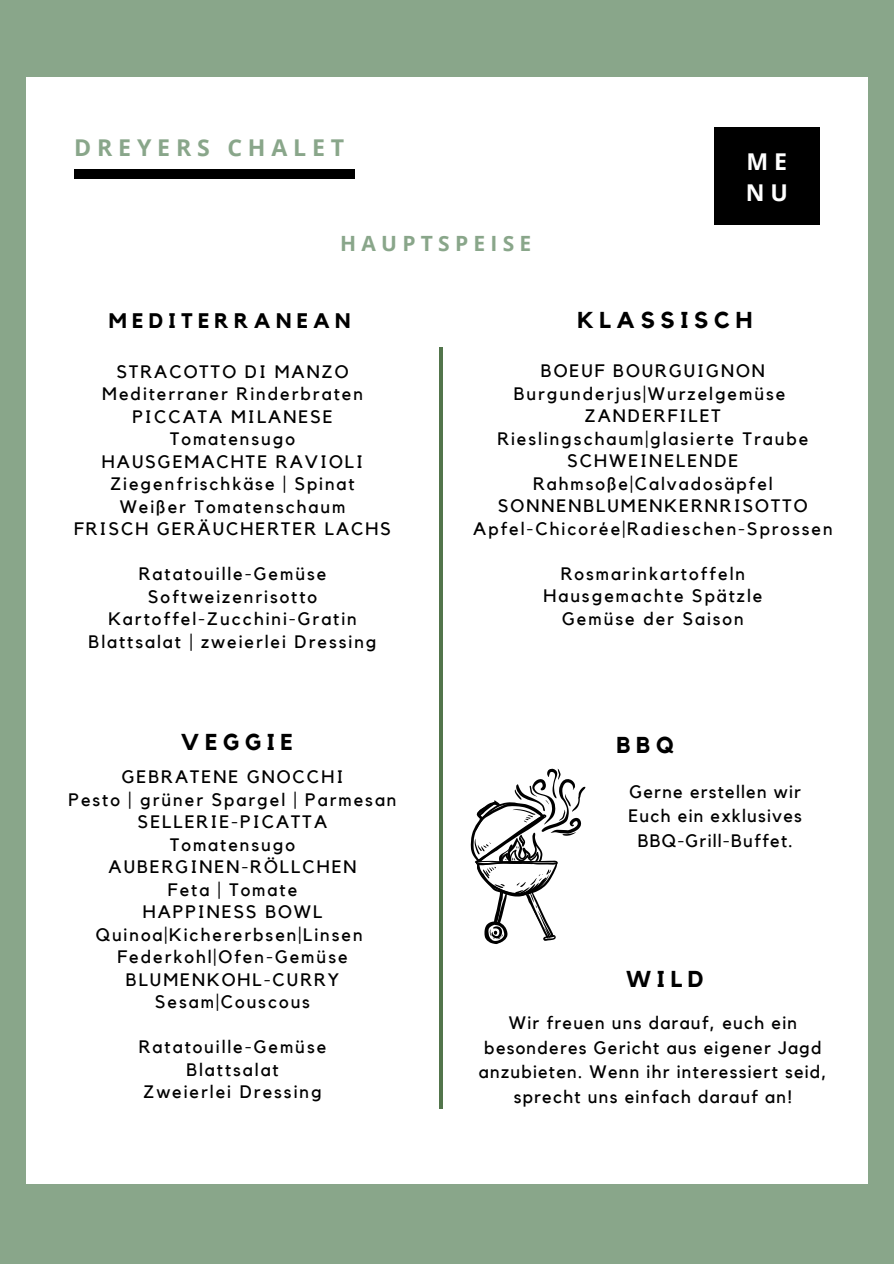
<style>
.page{position:relative;width:894px;height:1264px;background:#fff}
.page>*{position:absolute;margin:0;border:0;box-sizing:border-box;transform-origin:0 0}
.t1{font:700 23.1px "Open Sans";letter-spacing:.25em;color:#89a68a}
.t2{font:700 23.1px/31.8px "Open Sans";color:#fff}
.t3{font:700 22.95px "Kollektif";letter-spacing:.25em;color:#000}
.t4{font:700 21px "Kollektif";letter-spacing:.25em;color:#000}
.t5{font:700 21px "Open Sans";letter-spacing:.25em;color:#89a68a}
.t6{font:18px "Kollektif";letter-spacing:.11em;color:#000}
.t7{font:18px/24.8px "Kollektif";letter-spacing:.07em;color:#000;text-align:center}
</style>
<div class="page">
<div style="left:0;top:0;width:893px;height:1263px;background:#89a68a"></div>
<div style="left:26px;top:77px;width:840px;height:1106px;background:#fff"></div>
<div style="left:713px;top:127px;width:106px;height:98px;background:#000"></div>
<hr style="left:439px;top:347px;width:3px;height:762px;background:#52754b">
<div style="left:74px;top:170px;width:280px;height:9px;background:#000"></div>
<svg style="left:470px;top:768px;width:115px;height:176px"></svg>
<p class="t1" style="left:74px;top:131px;width:271px">DREYERS CHALET</p>
<h1 class="t5" style="left:340px;top:229px;width:192px">HAUPTSPEISE</h1>
<h1 class="t2" style="left:745px;top:145px;width:44px">M E<br>N U</h1>
<h1 class="t4" style="left:109px;top:311px;width:243px">MEDITERRANEAN</h1>
<h1 class="t6" style="left:117px;top:363px;width:233px">STRACOTTO DI MANZO</h1>
<p class="t6" style="left:102px;top:385px;width:262px">Mediterraner Rinderbraten</p>
<p class="t6" style="left:132px;top:408px;width:201px">PICCATA MILANESE</p>
<p class="t6" style="left:170px;top:430px;width:126px">Tomatensugo</p>
<p class="t6" style="left:102px;top:453px;width:263px">HAUSGEMACHTE RAVIOLI</p>
<p class="t6" style="left:110px;top:475px;width:246px">Ziegenfrischkäse | Spinat</p>
<p class="t6" style="left:120px;top:498px;width:227px">Weißer Tomatenschaum</p>
<p class="t6" style="left:74px;top:520px;width:318px">FRISCH GERÄUCHERTER LACHS</p>
<p class="t6" style="left:139px;top:565px;width:189px">Ratatouille-Gemüse</p>
<p class="t6" style="left:148px;top:588px;width:170px">Softweizenrisotto</p>
<p class="t6" style="left:108px;top:610px;width:250px">Kartoffel-Zucchini-Gratin</p>
<p class="t6" style="left:89px;top:633px;width:289px">Blattsalat | zweierlei Dressing</p>
<p class="t3" style="left:181px;top:731px;width:113px">VEGGIE</p>
<p class="t6" style="left:122px;top:768px;width:223px">GEBRATENE GNOCCHI</p>
<p class="t6" style="left:69px;top:791px;width:329px">Pesto | grüner Spargel | Parmesan</p>
<p class="t6" style="left:138px;top:813px;width:191px">SELLERIE-PICATTA</p>
<p class="t6" style="left:170px;top:836px;width:126px">Tomatensugo</p>
<h1 class="t6" style="left:108px;top:858px;width:249px">AUBERGINEN-RÖLLCHEN</h1>
<p class="t6" style="left:168px;top:881px;width:131px">Feta | Tomate</p>
<p class="t6" style="left:143px;top:903px;width:181px">HAPPINESS BOWL</p>
<p class="t6" style="left:96px;top:926px;width:268px">Quinoa|Kichererbsen|Linsen</p>
<p class="t6" style="left:117px;top:948px;width:231px">Federkohl|Ofen-Gemüse</p>
<p class="t6" style="left:126px;top:971px;width:215px">BLUMENKOHL-CURRY</p>
<p class="t6" style="left:155px;top:993px;width:156px">Sesam|Couscous</p>
<p class="t6" style="left:139px;top:1038px;width:189px">Ratatouille-Gemüse</p>
<p class="t6" style="left:186px;top:1061px;width:94px">Blattsalat</p>
<p class="t6" style="left:143px;top:1083px;width:180px">Zweierlei Dressing</p>
<p class="t3" style="left:577px;top:310px;width:176px">KLASSISCH</p>
<h1 class="t6" style="left:540px;top:362px;width:225px">BOEUF BOURGUIGNON</h1>
<p class="t6" style="left:513px;top:385px;width:273px">Burgunderjus|Wurzelgemüse</p>
<p class="t6" style="left:584px;top:407px;width:138px">ZANDERFILET</p>
<p class="t6" style="left:497px;top:430px;width:312px">Rieslingschaum|glasierte Traube</p>
<p class="t6" style="left:567px;top:452px;width:172px">SCHWEINELENDE</p>
<p class="t6" style="left:533px;top:475px;width:241px">Rahmsoße|Calvadosäpfel</p>
<p class="t6" style="left:498px;top:497px;width:311px">SONNENBLUMENKERNRISOTTO</p>
<p class="t6" style="left:473px;top:520px;width:361px">Apfel-Chicorée|Radieschen-Sprossen</p>
<p class="t6" style="left:560px;top:565px;width:186px">Rosmarinkartoffeln</p>
<p class="t6" style="left:543px;top:587px;width:220px">Hausgemachte Spätzle</p>
<p class="t6" style="left:562px;top:610px;width:183px">Gemüse der Saison</p>
<p class="t3" style="left:616px;top:734px;width:59px">BBQ</p>
<p class="t7" style="left:628px;top:779px;width:175px">Gerne erstellen wir<br>Euch ein exklusives<br>BBQ-Grill-Buffet.</p>
<p class="t3" style="left:626px;top:968px;width:79px">WILD</p>
<h1 class="t7" style="left:479px;top:1010px;width:349px">Wir freuen uns darauf, euch ein besonderes Gericht aus eigener Jagd anzubieten. Wenn ihr interessiert seid, sprecht uns einfach darauf an!</h1>
</div>
